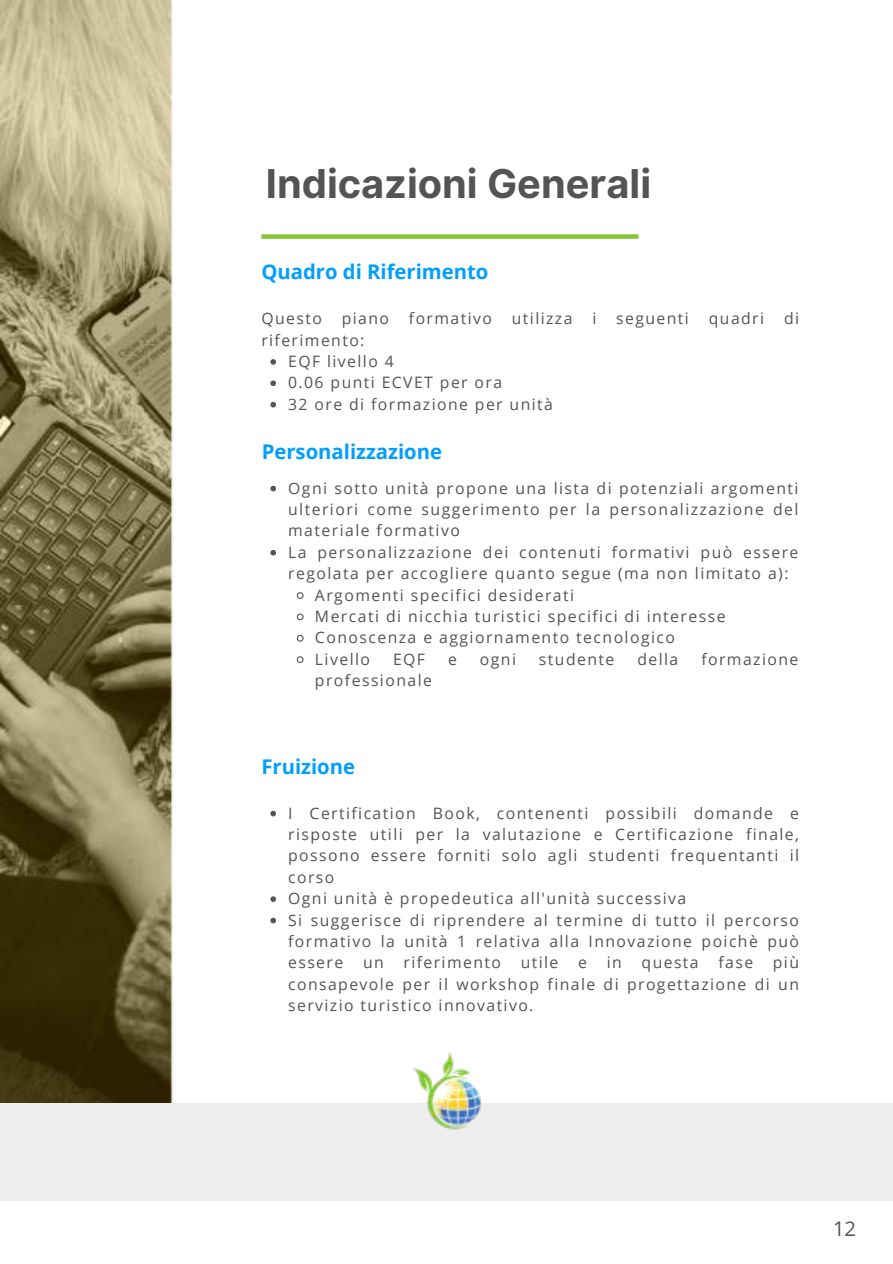
<style>
.page{position:relative;width:893px;height:1264px;background:#fff}
.page>*{position:absolute;margin:0;border:0;box-sizing:border-box;transform-origin:0 0}
.t1{font:700 39.75px "Inter";color:#545454}
.t2{font:700 20.25px "Open Sans";color:#009fff}
.t3{font:20.25px "Open Sans";color:#545454}
.t4{font:15.75px/21.5px "Open Sans";letter-spacing:.09em;color:#545454}
</style>
<div class="page">
<img style="left:0;top:0;width:275px;height:1102px">
<div style="left:0;top:1102px;width:892px;height:98px;background:#ededed"></div>
<div style="left:263px;top:234px;width:373px;height:5px;background:#85c536"></div>
<img style="left:408px;top:1052px;width:79px;height:78px">
<div style="left:261px;top:138px;width:403px;height:96px;background:#fff"></div>
<svg style="left:270px;top:810px;width:6px;height:6px"></svg>
<svg style="left:270px;top:896px;width:6px;height:6px"></svg>
<svg style="left:270px;top:917px;width:6px;height:6px"></svg>
<svg style="left:270px;top:486px;width:6px;height:5px"></svg>
<svg style="left:270px;top:550px;width:6px;height:5px"></svg>
<svg style="left:296px;top:592px;width:8px;height:7px"></svg>
<svg style="left:296px;top:613px;width:8px;height:8px"></svg>
<svg style="left:296px;top:634px;width:8px;height:8px"></svg>
<svg style="left:296px;top:656px;width:8px;height:7px"></svg>
<svg style="left:270px;top:359px;width:6px;height:6px"></svg>
<svg style="left:270px;top:380px;width:6px;height:6px"></svg>
<svg style="left:270px;top:402px;width:6px;height:5px"></svg>
<h1 class="t1" style="left:266px;top:155px;width:387px">Indicazioni Generali</h1>
<p class="t2" style="left:261px;top:257px;width:228px">Quadro di Riferimento</p>
<p class="t4" style="left:261px;top:307px;width:62px">Questo</p>
<p class="t4" style="left:342px;top:307px;width:49px">piano</p>
<p class="t4" style="left:409px;top:307px;width:84px">formativo</p>
<p class="t4" style="left:512px;top:307px;width:62px">utilizza</p>
<p class="t4" style="left:592px;top:307px;width:5px">i</p>
<p class="t4" style="left:616px;top:307px;width:74px">seguenti</p>
<p class="t4" style="left:708px;top:307px;width:57px">quadri</p>
<p class="t4" style="left:784px;top:307px;width:17px">di</p>
<p class="t4" style="left:288px;top:329px;width:266px;text-indent:-27px">riferimento:<br>EQF livello 4<br>0.06 punti ECVET per ora<br>32 ore di formazione per unità</p>
<p class="t2" style="left:262px;top:437px;width:182px">Personalizzazione</p>
<p class="t4" style="left:288px;top:477px;width:512px">Ogni sotto unità propone una lista di potenziali argomenti</p>
<p class="t4" style="left:288px;top:498px;width:511px">ulteriori come suggerimento per la personalizzazione del</p>
<p class="t4" style="left:288px;top:519px;width:173px">materiale formativo</p>
<p class="t4" style="left:288px;top:541px;width:512px">La personalizzazione dei contenuti formativi può essere</p>
<p class="t4" style="left:288px;top:562px;width:502px">regolata per accogliere quanto segue (ma non limitato a):</p>
<p class="t4" style="left:315px;top:583px;width:260px">Argomenti specifici desiderati</p>
<p class="t4" style="left:315px;top:605px;width:412px">Mercati di nicchia turistici specifici di interesse</p>
<p class="t4" style="left:315px;top:626px;width:361px">Conoscenza e aggiornamento tecnologico</p>
<p class="t4" style="left:315px;top:648px;width:57px">Livello</p>
<p class="t4" style="left:393px;top:648px;width:34px">EQF</p>
<p class="t4" style="left:448px;top:648px;width:10px">e</p>
<p class="t4" style="left:480px;top:648px;width:38px">ogni</p>
<p class="t4" style="left:539px;top:648px;width:77px">studente</p>
<p class="t4" style="left:637px;top:648px;width:43px">della</p>
<p class="t4" style="left:701px;top:648px;width:99px">formazione</p>
<p class="t4" style="left:315px;top:669px;width:118px">professionale</p>
<p class="t2" style="left:261px;top:752px;width:95px">Fruizione</p>
<p class="t4" style="left:288px;top:801px;width:512px">I Certification Book, contenenti possibili domande e risposte utili per la valutazione e Certificazione finale, possono essere forniti solo agli studenti frequentanti il corso<br>Ogni unità è propedeutica all'unità successiva<br>Si suggerisce di riprendere al termine di tutto il percorso formativo la unità 1 relativa alla Innovazione poichè può essere</p>
<p class="t4" style="left:288px;top:951px;width:512px;text-align:justify;text-indent:484px">più consapevole per il workshop finale di progettazione di un servizio turistico innovativo.</p>
<p class="t4" style="left:363px;top:951px;width:22px">un</p>
<p class="t4" style="left:403px;top:951px;width:99px">riferimento</p>
<p class="t4" style="left:520px;top:951px;width:39px">utile</p>
<p class="t4" style="left:578px;top:951px;width:10px">e</p>
<p class="t4" style="left:606px;top:951px;width:17px">in</p>
<p class="t4" style="left:641px;top:951px;width:59px">questa</p>
<p class="t4" style="left:718px;top:951px;width:36px">fase</p>
<p class="t3" style="left:833px;top:1214px;width:25px">12</p>
</div>
